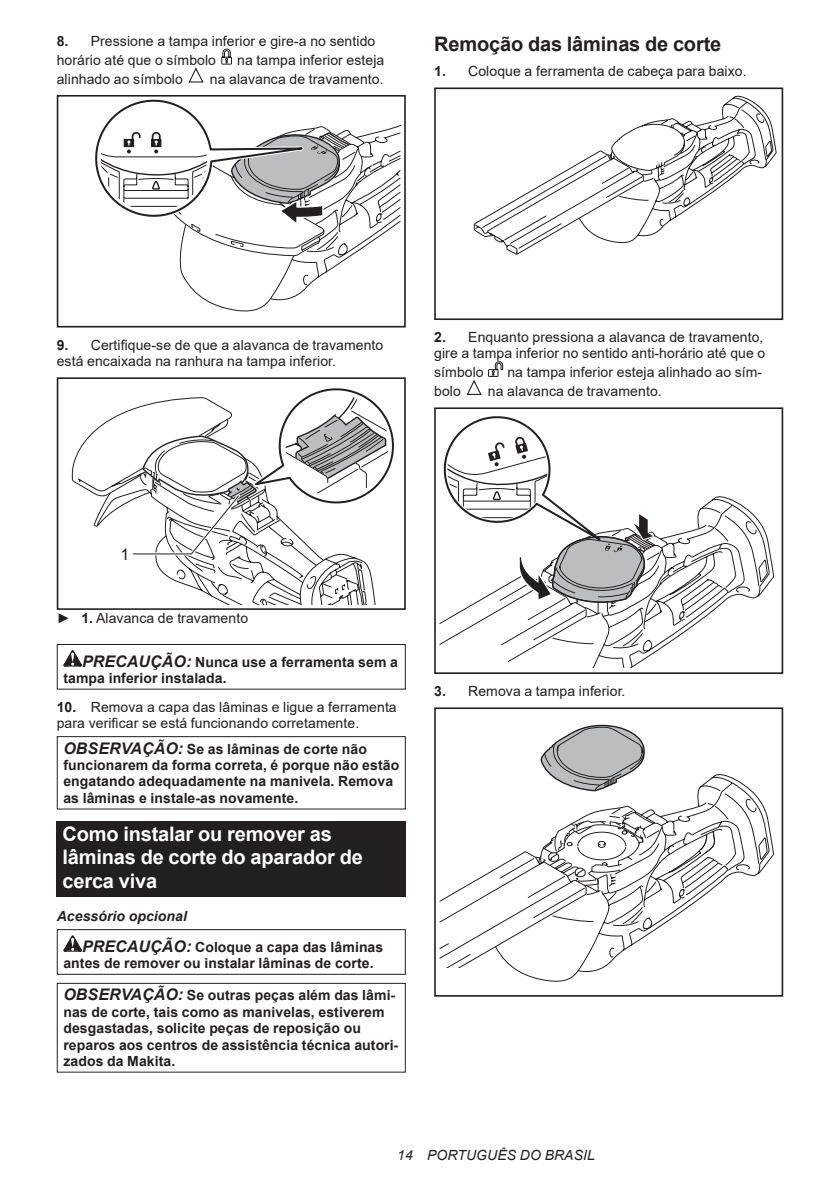
<style>
.page{position:relative;width:840px;height:1191px;background:#fff}
.page>*{position:absolute;margin:0;border:0;box-sizing:border-box;transform-origin:0 0}
.t1{font:700 20px/23.4px "Arial";letter-spacing:-.01em;color:#fff}
.t2{font:700 20px "Arial";letter-spacing:-.01em;color:#231f20}
.t3{font:16px "Arial";color:#231f20}
.t4{font:14px/16.4px "Arial";letter-spacing:.005em;color:#231f20}
.t5{font:700 14px/16.4px "Arial";letter-spacing:.005em;color:#231f20}
.t6{font:italic 14px "Arial";letter-spacing:.005em;color:#231f20}
.s1{font-weight:700}
.s2{font-style:italic;font-size:16px}
.s3{font-style:italic}
</style>
<div class="page">
<svg style="left:221px;top:48px;width:11px;height:17px"></svg>
<svg style="left:188px;top:67px;width:16px;height:16px"></svg>
<svg style="left:95px;top:99px;width:306px;height:213px"></svg>
<div style="left:57px;top:299px;width:73px;height:28px;background:#fff"></div>
<div style="left:57px;top:95px;width:348px;height:232px;border:2px solid #231f20"></div>
<div style="left:57px;top:377px;width:348px;height:233px;border:2px solid #231f20"></div>
<svg style="left:72px;top:388px;width:322px;height:216px"></svg>
<svg style="left:63px;top:650px;width:19px;height:16px"></svg>
<div style="left:57px;top:644px;width:348px;height:45px;border:1px solid #231f20"></div>
<div style="left:57px;top:736px;width:348px;height:73px;border:1px solid #231f20"></div>
<div style="left:57px;top:821px;width:348px;height:75px;background:#231f20"></div>
<svg style="left:63px;top:935px;width:19px;height:16px"></svg>
<div style="left:57px;top:929px;width:348px;height:45px;border:1px solid #231f20"></div>
<div style="left:57px;top:982px;width:348px;height:90px;border:1px solid #231f20"></div>
<svg style="left:473px;top:95px;width:303px;height:160px"></svg>
<div style="left:434px;top:87px;width:348px;height:233px;border:2px solid #231f20"></div>
<svg style="left:466px;top:361px;width:37px;height:34px"></svg>
<svg style="left:744px;top:506px;width:30px;height:93px"></svg>
<svg style="left:439px;top:416px;width:305px;height:252px"></svg>
<div style="left:434px;top:645px;width:73px;height:29px;background:#fff"></div>
<div style="left:434px;top:407px;width:348px;height:267px;border:2px solid #231f20"></div>
<svg style="left:514px;top:969px;width:87px;height:13px"></svg>
<svg style="left:439px;top:724px;width:335px;height:245px"></svg>
<div style="left:434px;top:968px;width:73px;height:28px;background:#fff"></div>
<div style="left:434px;top:707px;width:348px;height:289px;border:2px solid #231f20"></div>
<p class="t4" style="left:57px;top:32px;width:320px;line-height:18.8px"><span class="s1">8.</span> Pressione a tampa inferior e gire-a no sentido horário até que o símbolo</p>
<p class="t4" style="left:237px;top:52px;width:148px">na tampa inferior esteja</p>
<p class="t4" style="left:57px;top:70px;width:127px">alinhado ao símbolo</p>
<p class="t4" style="left:210px;top:70px;width:175px">na alavanca de travamento.</p>
<h1 class="t2" style="left:434px;top:30px;width:288px">Remoção das lâminas de corte</h1>
<p class="t4" style="left:434px;top:63px;width:314px"><span class="s1">1.</span> Coloque a ferramenta de cabeça para baixo.</p>
<p class="t4" style="left:57px;top:336px;width:328px"><span class="s1">9.</span> Certifique-se de que a alavanca de travamento está encaixada na ranhura na tampa inferior.</p>
<p class="t4" style="left:434px;top:329px;width:332px"><span class="s1">2.</span> Enquanto pressiona a alavanca de travamento, gire a tampa inferior no sentido anti-horário até que o</p>
<p class="t4" style="left:434px;top:364px;width:51px">símbolo</p>
<p class="t4" style="left:507px;top:364px;width:256px">na tampa inferior esteja alinhado ao sím-</p>
<p class="t4" style="left:434px;top:383px;width:28px">bolo</p>
<p class="t4" style="left:487px;top:383px;width:175px">na alavanca de travamento.</p>
<p class="t3" style="left:120px;top:544px;width:10px">1</p>
<p class="t4" style="left:57px;top:610px;width:193px">► <span class="s1">1.</span> Alavanca de travamento</p>
<p class="t5" style="left:63px;top:653px;width:336px;text-indent:19px"><span class="s2">PRECAUÇÃO:</span> Nunca use a ferramenta sem a tampa inferior instalada.</p>
<p class="t4" style="left:57px;top:698px;width:341px"><span class="s1">10.</span> Remova a capa das lâminas e ligue a ferramenta para verificar se está funcionando corretamente.</p>
<p class="t5" style="left:63px;top:740px;width:337px"><span class="s2">OBSERVAÇÃO:</span> Se as lâminas de corte não funcionarem da forma correta, é porque não estão engatando adequadamente na manivela. Remova as lâminas e instale-as novamente.</p>
<h1 class="t1" style="left:62px;top:822px;width:302px">Como instalar ou remover as lâminas de corte do aparador de cerca viva</h1>
<p class="t5" style="left:82px;top:901px;width:302px;line-height:30.6px;text-indent:-25px"><span class="s3">Acessório opcional<br></span><span class="s2">PRECAUÇÃO:</span> Coloque a capa das lâminas</p>
<p class="t5" style="left:63px;top:955px;width:311px">antes de remover ou instalar lâminas de corte.</p>
<p class="t5" style="left:63px;top:987px;width:336px"><span class="s2">OBSERVAÇÃO:</span> Se outras peças além das lâmi&shy;nas de corte, tais como as manivelas, estiverem desgastadas, solicite peças de reposição ou reparos aos centros de assistência técnica autori&shy;zados da Makita.</p>
<p class="t4" style="left:434px;top:683px;width:193px"><span class="s1">3.</span> Remova a tampa inferior.</p>
<p class="t6" style="left:397px;top:1146px;width:199px">14 PORTUGUÊS DO BRASIL</p>
</div>
